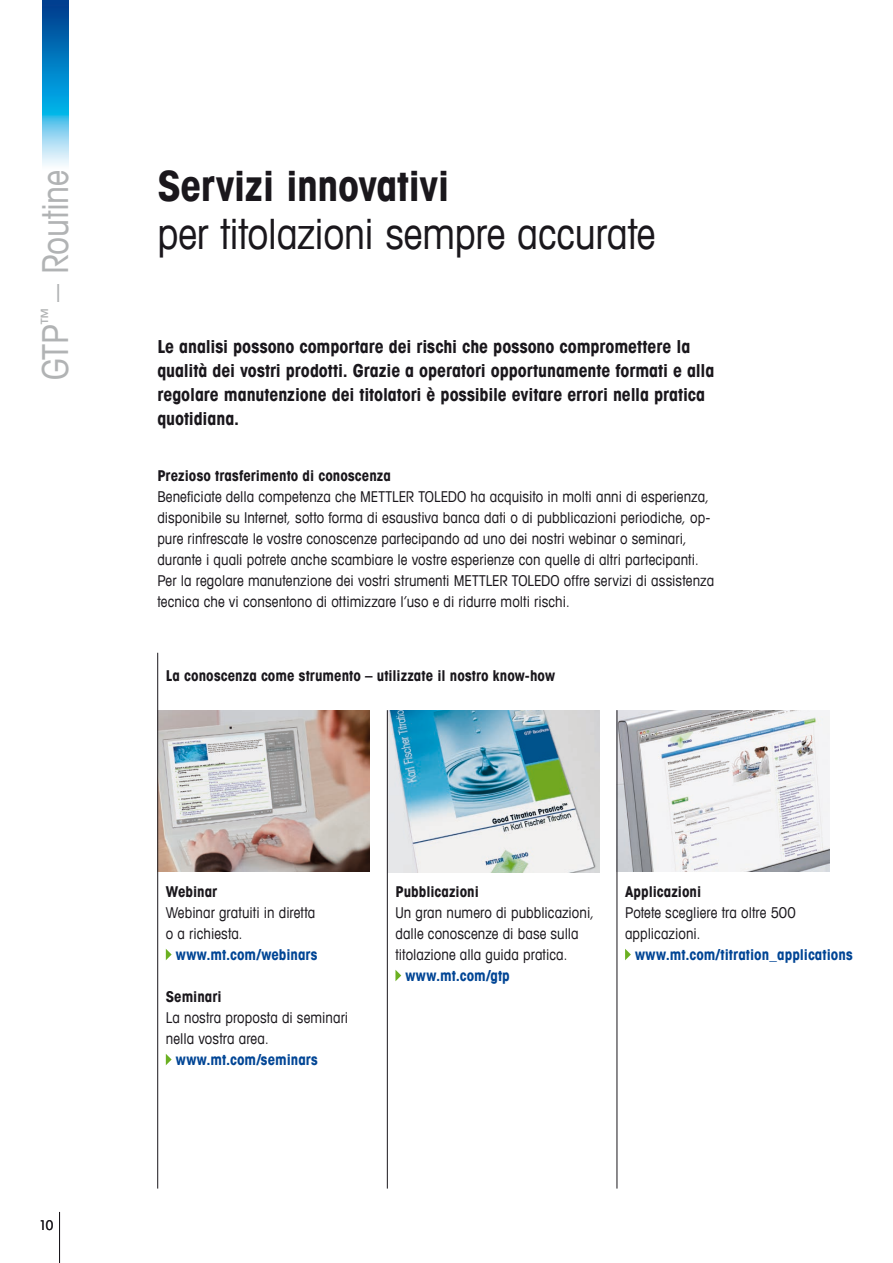
<style>
.page{position:relative;width:893px;height:1263px;background:#fff}
.page>*{position:absolute;margin:0;border:0;box-sizing:border-box;transform-origin:0 0}
._1_Title_Bold_28_32{font:condensed 42px/48px "Avant Garde Com";letter-spacing:-.01em;color:#1a171c}
.t1{font:condensed 36px "Avant Garde Com";letter-spacing:-.015em;color:#b1b3b4}
._10_Lead_with_bullet{font:700 condensed 18px/24px "Avant Garde Com";letter-spacing:-.005em;color:#1a171c}
._12_Running_Text_10{font:condensed 15px/21px "Avant Garde Com";letter-spacing:.005em;color:#1a171c}
._12_Running_Text_10-2{font:700 condensed 15px "Avant Garde Com";letter-spacing:.005em;color:#004595}
._12_Running_Text_10-3{font:700 condensed 15px "Avant Garde Com";color:#1a171c}
._7_Subtitle_Bold_14{font:700 condensed 15px "Avant Garde Com";letter-spacing:.005em;color:#1a171c}
.t2{font:condensed 13.5px "Avant Garde Com";color:#1a171c}
.s1{font-weight:700}
</style>
<div class="page">
<img style="left:43px;top:0;width:25px;height:166px">
<img style="left:388px;top:711px;width:211px;height:161px">
<img style="left:158px;top:710px;width:212px;height:162px">
<img style="left:618px;top:710px;width:211px;height:161px">
<hr style="left:59px;top:1212px;width:1px;height:51px;background:#1a171c">
<svg style="left:395px;top:970px;width:6px;height:11px"></svg>
<svg style="left:166px;top:949px;width:6px;height:11px"></svg>
<svg style="left:166px;top:1054px;width:6px;height:11px"></svg>
<svg style="left:625px;top:949px;width:6px;height:11px"></svg>
<hr style="left:387px;top:710px;width:1px;height:478px;background:#1a171c">
<hr style="left:157px;top:653px;width:1px;height:535px;background:#1a171c">
<hr style="left:617px;top:710px;width:1px;height:478px;background:#1a171c">
<p class="t1" style="left:33px;top:380px;width:212px;rotate:-90deg">GTP<sup>™</sup> – Routine</p>
<p class="t2" style="left:39px;top:1217px;width:16px">10</p>
<p class="_1_Title_Bold_28_32" style="left:157px;top:160px;width:500px"><span class="s1">Servizi innovativi<br></span>per titolazioni sempre accurate</p>
<p class="_10_Lead_with_bullet" style="left:157px;top:334px;width:559px">Le analisi possono comportare dei rischi che possono compromettere la qualità dei vostri prodotti. Grazie a operatori opportunamente formati e alla regolare manutenzione dei titolatori è possibile evitare errori nella pratica quotidiana.</p>
<p class="_12_Running_Text_10-3" style="left:157px;top:466px;width:235px">Prezioso trasferimento di conoscenza</p>
<p class="_12_Running_Text_10" style="left:157px;top:485px;width:558px">Beneficiate della competenza che METTLER TOLEDO ha acquisito in molti anni di esperienza, disponibile su Internet, sotto forma di esaustiva banca dati o di pubblicazioni periodiche, op&shy;pure rinfrescate le vostre conoscenze partecipando ad uno dei nostri webinar o seminari, durante i quali potrete anche scambiare le vostre esperienze con quelle di altri partecipanti.<br>Per la regolare manutenzione dei vostri strumenti METTLER TOLEDO offre servizi di assistenza tecnica che vi consentono di ottimizzare l’uso e di ridurre molti rischi.</p>
<p class="_7_Subtitle_Bold_14" style="left:166px;top:666px;width:391px">La conoscenza come strumento – utilizzate il nostro know-how</p>
<p class="_12_Running_Text_10-3" style="left:166px;top:882px;width:53px">Webinar</p>
<p class="_12_Running_Text_10" style="left:166px;top:902px;width:151px">Webinar gratuiti in diretta o a richiesta.</p>
<p class="_12_Running_Text_10-2" style="left:176px;top:945px;width:143px">www.mt.com/webinars</p>
<p class="_12_Running_Text_10-3" style="left:166px;top:987px;width:57px">Seminari</p>
<p class="_12_Running_Text_10" style="left:166px;top:1007px;width:184px">La nostra proposta di seminari</p>
<p class="_12_Running_Text_10" style="left:166px;top:1028px;width:105px">nella vostra area.</p>
<p class="_12_Running_Text_10-2" style="left:176px;top:1050px;width:144px">www.mt.com/seminars</p>
<p class="_12_Running_Text_10-3" style="left:395px;top:882px;width:85px">Pubblicazioni</p>
<p class="_12_Running_Text_10" style="left:395px;top:902px;width:200px">Un gran numero di pubblicazioni, dalle conoscenze di base sulla titolazione alla guida pratica.</p>
<p class="_12_Running_Text_10-2" style="left:405px;top:966px;width:106px">www.mt.com/gtp</p>
<p class="_12_Running_Text_10-3" style="left:625px;top:882px;width:78px">Applicazioni</p>
<p class="_12_Running_Text_10" style="left:625px;top:902px;width:172px">Potete scegliere tra oltre 500 applicazioni.</p>
<p class="_12_Running_Text_10-2" style="left:635px;top:945px;width:219px">www.mt.com/titration_applications</p>
</div>
